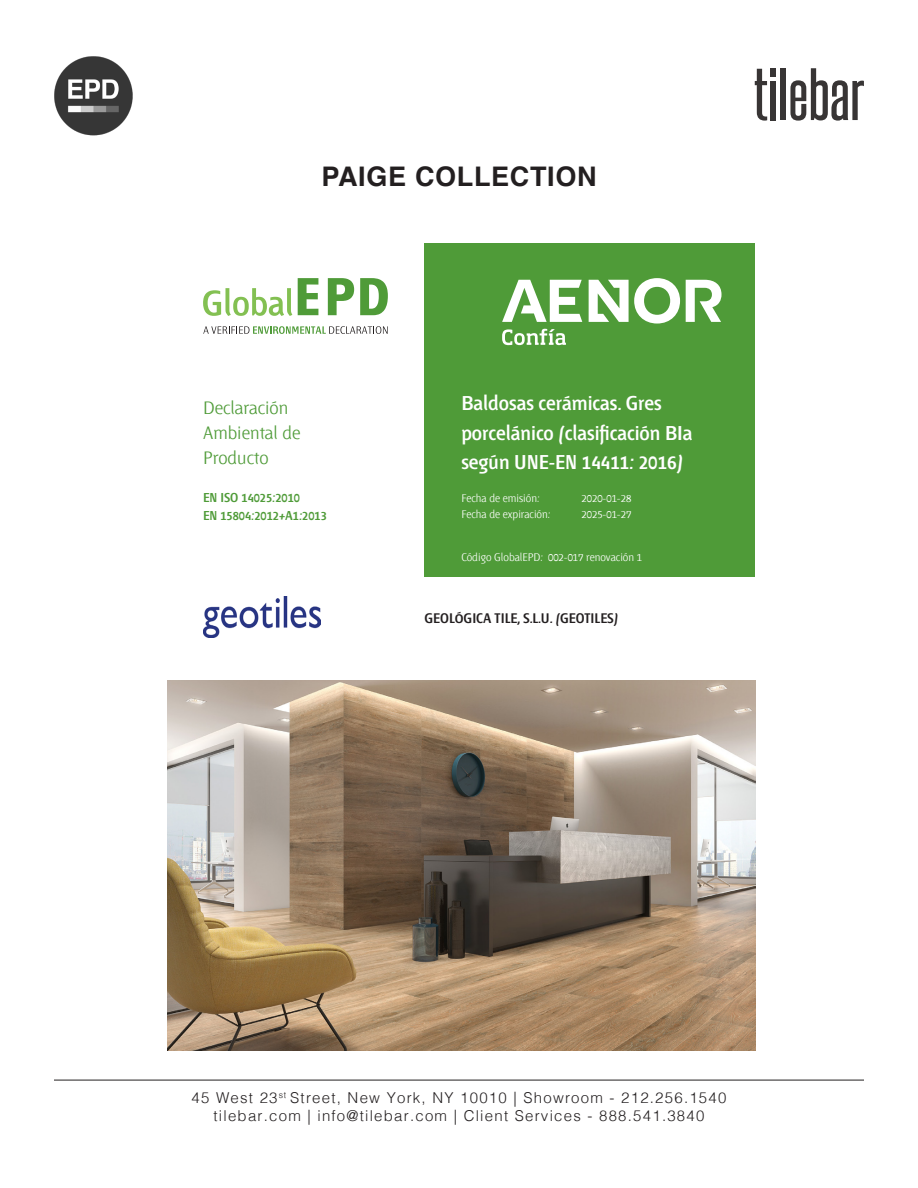
<style>
.page{position:relative;width:918px;height:1188px;background:#fff}
.page>*{position:absolute;margin:0;border:0;box-sizing:border-box;transform-origin:0 0}
.t1{font:700 27px "Helvetica";letter-spacing:.025em;color:#231f20}
.t2{font:19.95px/29.5px "AENOR Fontana ND Demibold";color:#fff}
.t3{font:17.7px/24.8px "AENOR Fontana ND";color:#4f9b38}
.t4{font:300 15px/18px "Helvetica";letter-spacing:.08em;color:#231f20;text-align:center}
.t5{font:13.8px "AENOR Fontana ND Demibold";color:#231f20}
.t6{font:12.9px/17.7px "AENOR Fontana ND Demibold";color:#4f9b38}
.t7{font:10.95px "AENOR Fontana ND";color:#fff}
</style>
<div class="page">
<hr style="left:54px;top:1080px;width:810px;height:1px;background:#231f20">
<div style="left:770px;top:68px;width:6px;height:8px;background:#383535"></div>
<svg style="left:755px;top:69px;width:12px;height:52px"></svg>
<div style="left:770px;top:81px;width:6px;height:39px;background:#383535"></div>
<div style="left:781px;top:68px;width:5px;height:52px;background:#383535"></div>
<svg style="left:790px;top:68px;width:74px;height:53px"></svg>
<img style="left:54px;top:56px;width:79px;height:80px">
<svg style="left:188px;top:263px;width:546px;height:788px"></svg>
<div style="left:425px;top:243px;width:330px;height:333px;background:#4f9b38"></div>
<img style="left:168px;top:681px;width:587px;height:369px">
<svg style="left:203px;top:326px;width:185px;height:8px"></svg>
<svg style="left:298px;top:278px;width:20px;height:37px"></svg>
<svg style="left:360px;top:278px;width:28px;height:37px"></svg>
<svg style="left:203px;top:288px;width:89px;height:28px"></svg>
<svg style="left:328px;top:278px;width:26px;height:37px"></svg>
<svg style="left:502px;top:329px;width:64px;height:16px"></svg>
<svg style="left:502px;top:280px;width:80px;height:42px"></svg>
<svg style="left:686px;top:280px;width:36px;height:42px"></svg>
<svg style="left:589px;top:278px;width:91px;height:46px"></svg>
<img style="left:203px;top:597px;width:118px;height:41px">
<p class="t1" style="left:321px;top:155px;width:277px">PAIGE COLLECTION</p>
<p class="t3" style="left:203px;top:397px;width:99px">Declaración<br>Ambiental de<br>Producto</p>
<p class="t2" style="left:461px;top:390px;width:233px">Baldosas cerámicas. Gres porcelánico (clasificación BIa según UNE-EN 14411: 2016)</p>
<p class="t6" style="left:203px;top:490px;width:125px">EN ISO 14025:2010<br>EN 15804:2012+A1:2013</p>
<p class="t7" style="left:461px;top:493px;width:80px">Fecha de emisión:</p>
<p class="t7" style="left:582px;top:493px;width:51px">2020-01-28</p>
<p class="t7" style="left:461px;top:509px;width:90px">Fecha de expiración:</p>
<p class="t7" style="left:582px;top:509px;width:51px">2025-01-27</p>
<p class="t7" style="left:461px;top:552px;width:182px">Código GlobalEPD: 002-017 renovación 1</p>
<p class="t5" style="left:425px;top:611px;width:195px">GEOLÓGICA TILE, S.L.U. (GEOTILES)</p>
<p class="t4" style="left:192px;top:1087px;width:536px">45 West 23<sup>st</sup> Street, New York, NY 10010 | Showroom - 212.256.1540 tilebar.com | info@tilebar.com | Client Services - 888.541.3840</p>
</div>
